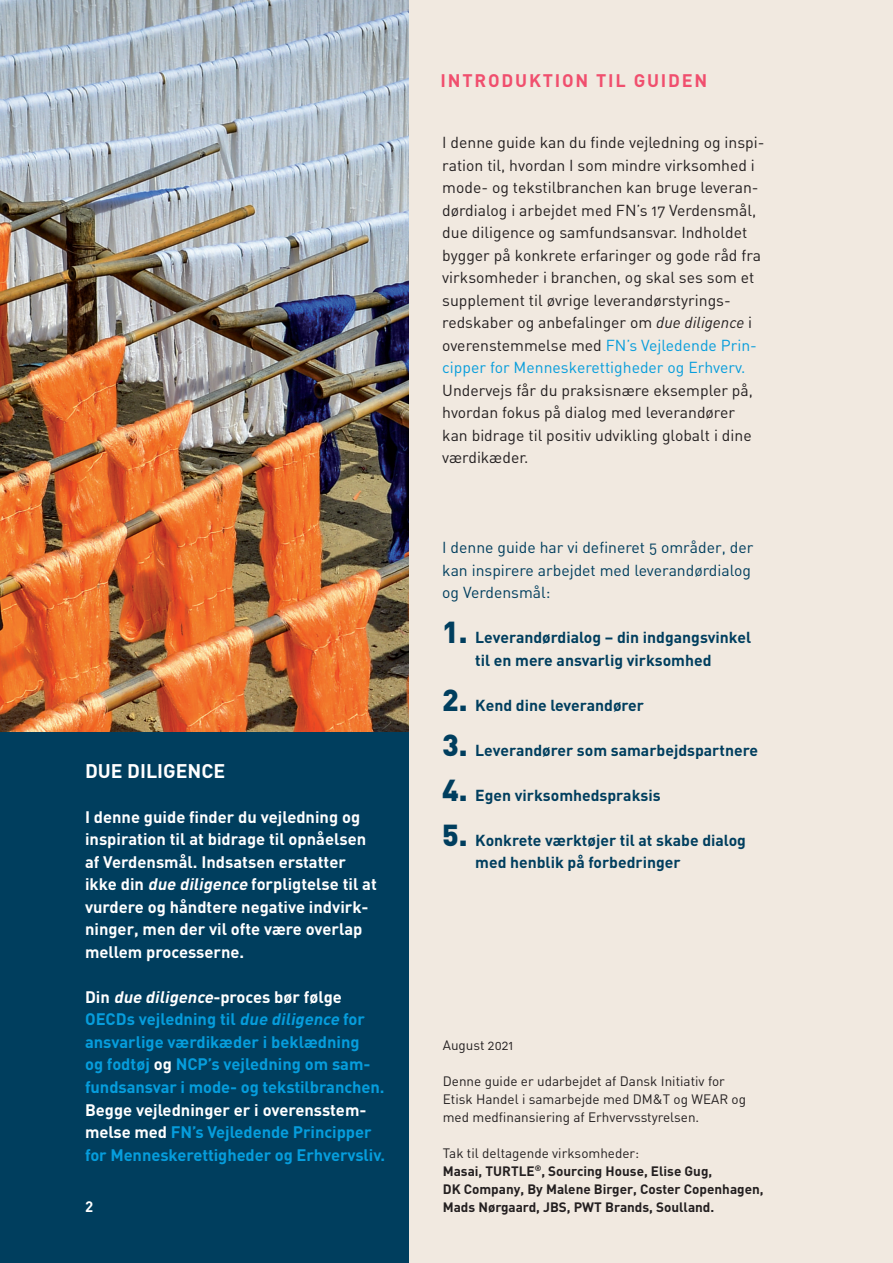
<style>
.page{position:relative;width:893px;height:1263px;background:#fff}
.page>*{position:absolute;margin:0;border:0;box-sizing:border-box;transform-origin:0 0}
.t1{font:700 19.5px "DIN";color:#fff}
.t2{font:700 18px "DIN";letter-spacing:.1em;color:#f04f6e}
.t3{font:700 16.5px/22.5px "DIN";letter-spacing:-.005em;color:#069ddc}
.t4{font:700 16.5px/22.5px "DIN";color:#fff}
.t5{font:15.75px/22.5px "DIN Regular Alternate";color:#231f20}
.t6{font:700 15.75px/22.5px "DIN";color:#003e5e;text-align:center}
.t7{font:15.75px/22.5px "DIN Regular Alternate";color:#003e5e}
.t8{font:700 15px "DIN";color:#fff}
.t9{font:13.5px/18px "DIN Regular Alternate";color:#231f20}
.t10{font:700 13.5px/18px "DIN";color:#231f20}
.s1{font-style:italic}
.s2{color:#fff}
.s3{font-style:italic;color:#fff}
.s4{font-family:"DIN";font-style:italic}
.s5{color:#069ddc}
.s6{font-weight:900;font-size:30px}
</style>
<div class="page">
<div style="left:408px;top:0;width:485px;height:1263px;background:#f1e9e0"></div>
<img style="left:0;top:0;width:408px;height:733px">
<div style="left:0;top:733px;width:408px;height:530px;background:#003e5e"></div>
<p class="t1" style="left:85px;top:758px;width:142px">DUE DILIGENCE</p>
<p class="t4" style="left:85px;top:805px;width:293px">I denne guide finder du vejledning og inspiration til at bidrage til opnåelsen af Verdensmål. Indsatsen erstatter ikke din <span class="s1">due diligence</span> forpligtelse til at vurdere og håndtere negative indvirk&shy;ninger, men der vil ofte være overlap mellem processerne.</p>
<p class="t3" style="left:85px;top:985px;width:301px"><span class="s2">Din</span> <span class="s3">due diligence</span><span class="s2">-proces bør følge </span>OECDs vejledning til <span class="s1">due diligence</span> for ansvarlige værdikæder i beklædning<br>og fodtøj <span class="s2">og</span> NCP’s vejledning om sam&shy;fundsansvar i mode- og tekstilbranchen.</p>
<p class="t3" style="left:85px;top:1097px;width:302px"><span class="s2">Begge vejledninger er i overensstem&shy;melse med</span> FN’s Vejledende Principper for Menneskerettigheder og Erhvervsliv.</p>
<p class="t8" style="left:85px;top:1196px;width:10px">2</p>
<p class="t2" style="left:441px;top:69px;width:268px">INTRODUKTION TIL GUIDEN</p>
<p class="t5" style="left:442px;top:131px;width:324px">I denne guide kan du finde vejledning og inspi&shy;ration til, hvordan I som mindre virksomhed i mode- og tekstilbranchen kan bruge leveran&shy;dørdialog i arbejdet med FN’s 17 Verdensmål, due diligence og samfundsansvar. Indholdet bygger på konkrete erfaringer og gode råd fra virksomheder i branchen, og skal ses som et supplement til øvrige leverandørstyrings&shy;redskaber og anbefalinger om <span class="s4">due diligence</span> i overenstemmelse med <span class="s5">FN’s Vejledende Prin&shy;cipper for Menneskerettigheder og Erhverv.</span></p>
<p class="t5" style="left:442px;top:379px;width:312px">Undervejs får du praksisnære eksempler på, hvordan fokus på dialog med leverandører kan bidrage til positiv udvikling globalt i dine værdikæder.</p>
<p class="t7" style="left:442px;top:536px;width:313px">I denne guide har vi defineret 5 områder, der kan inspirere arbejdet med leverandørdialog og Verdensmål:</p>
<p class="t6" style="left:442px;top:626px;width:311px"><span class="s6">1.</span> Leverandørdialog – din indgangsvinkel til en mere ansvarlig virksomhed</p>
<p class="t6" style="left:442px;top:693px;width:203px"><span class="s6">2.</span> Kend dine leverandører</p>
<p class="t6" style="left:442px;top:738px;width:317px"><span class="s6">3.</span> Leverandører som samarbejdspartnere</p>
<p class="t6" style="left:442px;top:783px;width:220px"><span class="s6">4.</span> Egen virksomhedspraksis</p>
<p class="t6" style="left:475px;top:828px;width:272px;text-align:left;text-indent:-33px"><span class="s6">5.</span> Konkrete værktøjer til at skabe dialog med henblik på forbedringer</p>
<p class="t9" style="left:443px;top:1036px;width:72px">August 2021</p>
<p class="t9" style="left:443px;top:1072px;width:305px">Denne guide er udarbejdet af Dansk Initiativ for<br>Etisk Handel i samarbejde med DM&amp;T og WEAR og med medfinansiering af Erhvervsstyrelsen.</p>
<p class="t9" style="left:443px;top:1144px;width:198px">Tak til deltagende virksomheder:</p>
<p class="t10" style="left:443px;top:1161px;width:322px">Masai, TURTLE<sup>®</sup>, Sourcing House, Elise Gug,<br>DK Company, By Malene Birger, Coster Copenhagen,<br>Mads Nørgaard, JBS, PWT Brands, Soulland.</p>
</div>
